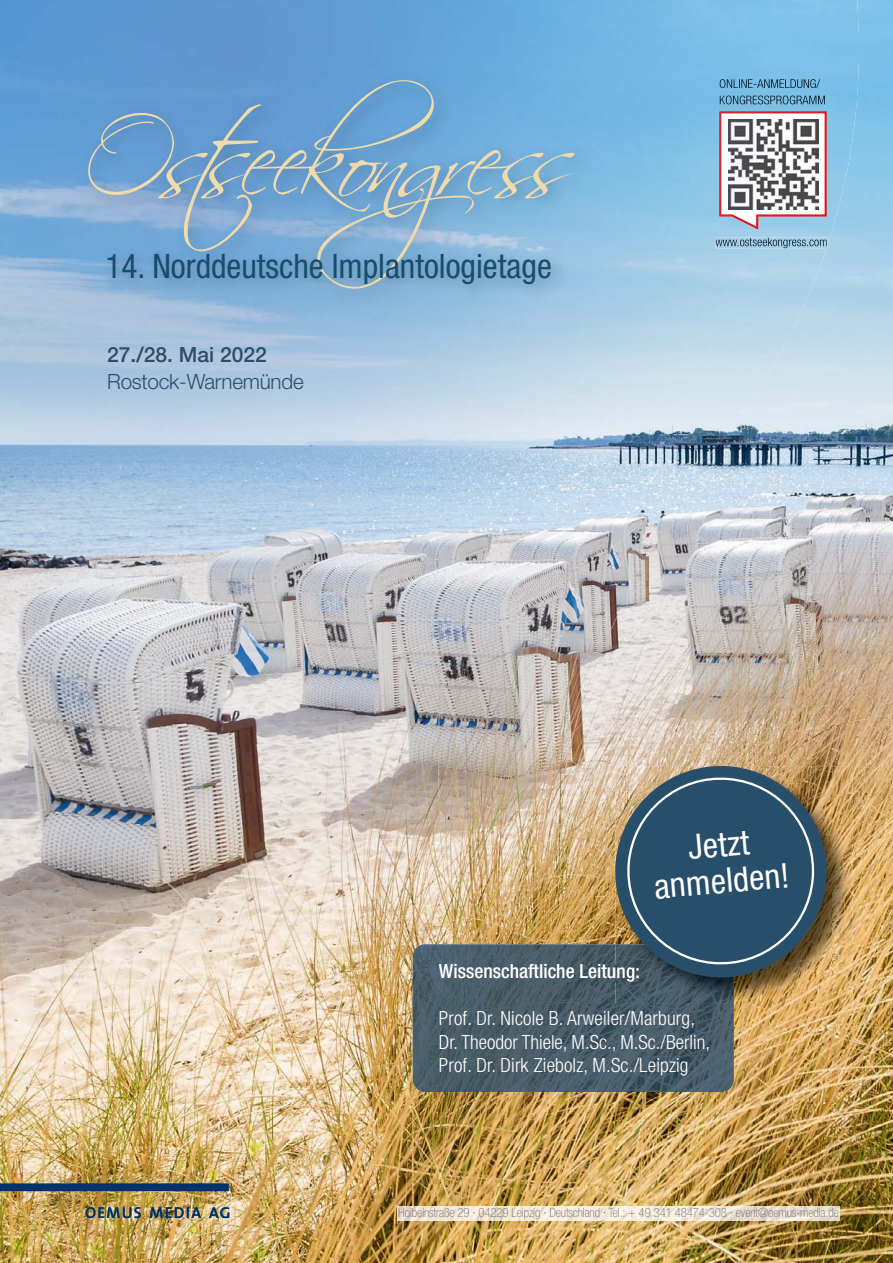
<style>
.page{position:relative;width:893px;height:1263px;background:#fff}
.page>*{position:absolute;margin:0;border:0;box-sizing:border-box;transform-origin:0 0}
.t1{font:101.85px "Scriptina";letter-spacing:-.075em;color:#eedaaa}
.t2{font:condensed 34.2px/36.5px "Helvetica Neue LT Std";color:#fff;text-align:center}
.t3{font:condensed 33.75px "Helvetica Neue LT Std";color:#184d6c}
.t4{font:300 21px "Helvetica Neue LT Std";letter-spacing:-.01em;color:#2f4d67}
.t5{font:500 21px "Helvetica Neue LT Std";color:#2f4d67}
.t6{font:300 condensed 19.5px/23.4px "Helvetica Neue LT Std";letter-spacing:.01em;color:#fff}
.t7{font:500 condensed 19.5px "Helvetica Neue LT Std";color:#fff}
.t8{font:15.75px "The Sans Semi Bold Caps";letter-spacing:.08em;color:#003369}
.t9{font:100 condensed 12.75px "Helvetica Neue LT Std";letter-spacing:-.005em;color:#6d6e70}
</style>
<div class="page">
<img style="left:0;top:0;width:893px;height:1263px">
<div style="left:0;top:1183px;width:229px;height:8px;background:#003369"></div>
<img style="left:397px;top:1206px;width:443px;height:14px">
<img style="left:413px;top:944px;width:321px;height:148px">
<img style="left:439px;top:964px;width:176px;height:18px">
<img style="left:0;top:0;width:859px;height:93px">
<img style="left:0;top:92px;width:89px;height:567px">
<img style="left:552px;top:92px;width:205px;height:372px">
<div style="left:756px;top:92px;width:101px;height:54px;background:#7ec2e8"></div>
<img style="left:808px;top:145px;width:44px;height:152px">
<img style="left:756px;top:230px;width:52px;height:162px">
<img style="left:89px;top:306px;width:412px;height:369px">
<img style="left:500px;top:306px;width:52px;height:310px">
<img style="left:551px;top:464px;width:103px;height:106px">
<img style="left:654px;top:464px;width:48px;height:49px">
<img style="left:551px;top:569px;width:30px;height:19px">
<img style="left:720px;top:79px;width:100px;height:9px">
<img style="left:720px;top:95px;width:105px;height:9px">
<img style="left:720px;top:96px;width:99px;height:8px">
<svg style="left:719px;top:111px;width:108px;height:119px"></svg>
<img style="left:728px;top:119px;width:90px;height:90px">
<img style="left:796px;top:238px;width:31px;height:10px">
<img style="left:716px;top:238px;width:80px;height:10px">
<img style="left:80px;top:72px;width:511px;height:234px">
<img style="left:734px;top:766px;width:118px;height:237px">
<img style="left:615px;top:981px;width:119px;height:22px">
<img style="left:833px;top:889px;width:6px;height:29px">
<img style="left:833px;top:918px;width:6px;height:55px">
<img style="left:609px;top:760px;width:223px;height:221px">
<svg style="left:622px;top:772px;width:197px;height:195px;background:#3c5a6c"></svg>
<h1 class="t1" style="left:84px;top:100px;width:493px">Ostseekongress</h1>
<h3 class="t3" style="left:105px;top:253px;width:448px">14. Norddeutsche Implantologietage</h3>
<p class="t5" style="left:107px;top:342px;width:161px">27./28. Mai 2022</p>
<p class="t4" style="left:107px;top:369px;width:198px">Rostock-Warnemünde</p>
<h2 class="t2" style="left:650px;top:836px;width:136px;rotate:-5deg">Jetzt anmelden!</h2>
<p class="t7" style="left:439px;top:960px;width:202px">Wissenschaftliche Leitung:</p>
<p class="t6" style="left:439px;top:1009px;width:273px">Prof. Dr. Nicole B. Arweiler/Marburg,<br>Dr. Theodor Thiele, M.Sc., M.Sc./Berlin,<br>Prof. Dr. Dirk Ziebolz, M.Sc./Leipzig</p>
<p class="t8" style="left:85px;top:1207px;width:147px">OEMUS MEDIA AG</p>
<p class="t9" style="left:398px;top:1208px;width:442px">Holbeinstraße 29 · 04229 Leipzig · Deutschland · Tel.: + 49 341 48474-308 · event@oemus-media.de</p>
</div>
